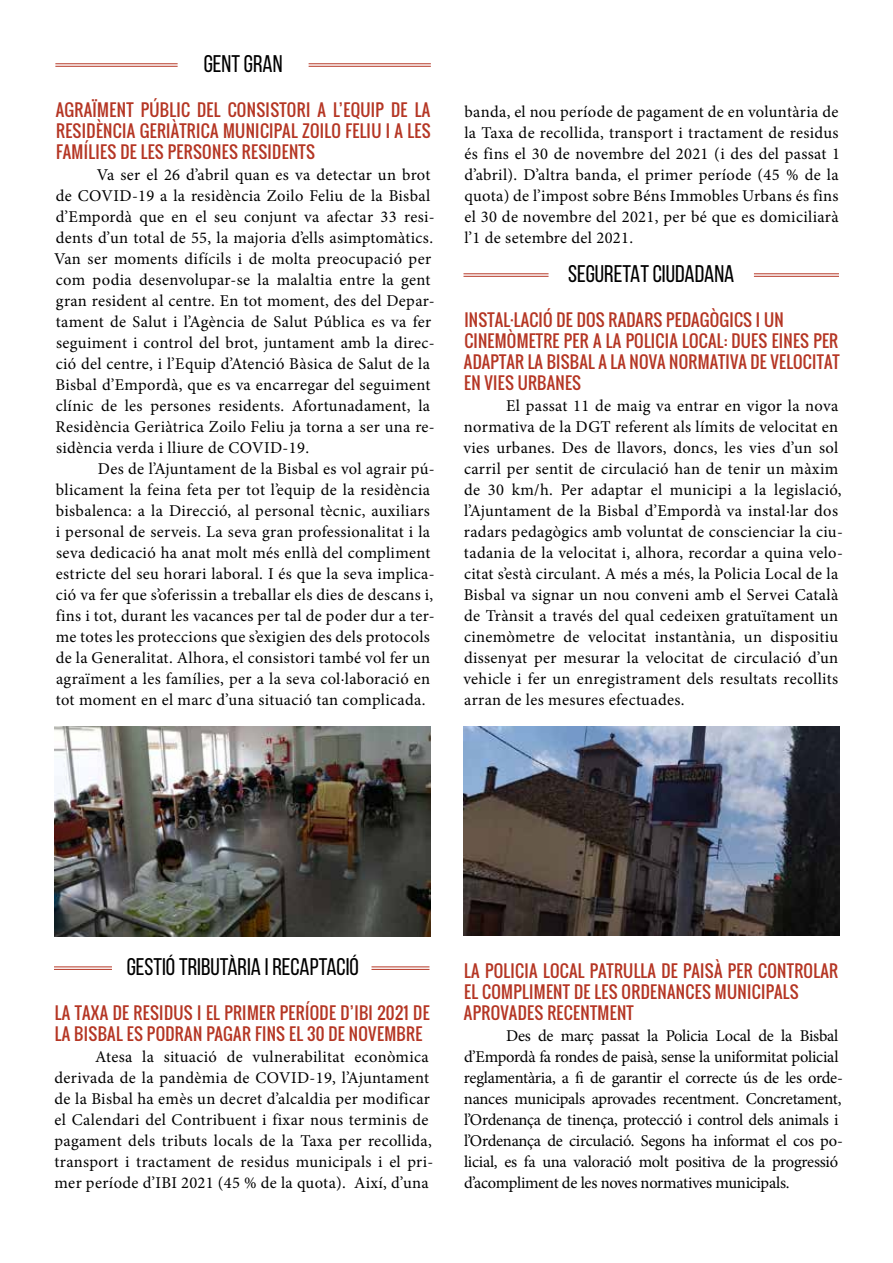
<style>
.page{position:relative;width:893px;height:1263px;background:#fff}
.page>*{position:absolute;margin:0;border:0;box-sizing:border-box;transform-origin:0 0}
.t1{font:24px "Bebas Neue";color:#000}
.t2{font:16.5px/21px "Minion Pro";letter-spacing:.02em;color:#000}
.t3{font:16.5px/21px "Oswald";letter-spacing:.02em;color:#b53624}
.t4{font:16.5px/21px "Minion Pro";letter-spacing:-.015em;color:#000}
</style>
<div class="page">
<hr style="left:309px;top:64px;width:122px;height:1px;background:#b53624">
<hr style="left:309px;top:66px;width:122px;height:1px;background:#b53624">
<hr style="left:55px;top:64px;width:123px;height:1px;background:#b53624">
<hr style="left:55px;top:66px;width:123px;height:1px;background:#b53624">
<img style="left:55px;top:726px;width:376px;height:210px">
<img style="left:463px;top:726px;width:376px;height:209px">
<hr style="left:463px;top:274px;width:86px;height:1px;background:#b53624">
<hr style="left:463px;top:276px;width:86px;height:1px;background:#b53624">
<hr style="left:754px;top:274px;width:85px;height:1px;background:#b53624">
<hr style="left:754px;top:276px;width:85px;height:1px;background:#b53624">
<hr style="left:54px;top:967px;width:58px;height:1px;background:#b53624">
<hr style="left:54px;top:969px;width:58px;height:1px;background:#b53624">
<hr style="left:371px;top:967px;width:58px;height:1px;background:#b53624">
<hr style="left:371px;top:969px;width:58px;height:1px;background:#b53624">
<h1 class="t1" style="left:204px;top:51px;width:80px">GENT GRAN</h1>
<p class="t3" style="left:56px;top:99px;width:376px;text-align:justify">AGRAÏMENT PÚBLIC DEL CONSISTORI A L’EQUIP DE LA RESIDÈNCIA GERIÀTRICA MUNICIPAL ZOILO FELIU I A LES FAMÍLIES DE LES PERSONES RESIDENTS</p>
<p class="t2" style="left:54px;top:164px;width:382px;text-indent:43px">Va ser el 26 d’abril quan es va detectar un brot de COVID-19 a la residència Zoilo Feliu de la Bisbal d’Empordà que en el seu conjunt va afectar 33 resi&shy;dents d’un total de 55, la majoria d’ells asimptomàtics.<br>Van ser moments difícils i de molta preocupació per com podia desenvolupar-se la malaltia entre la gent gran resident al centre. En tot moment, des del Depar&shy;tament de Salut i l’Agència de Salut Pública es va fer seguiment i control del brot, juntament amb la direc&shy;ció del centre, i l’Equip d’Atenció Bàsica de Salut de la Bisbal d’Empordà, que es va encarregar del seguiment clínic de les persones residents. Afortunadament, la Residència Geriàtrica Zoilo Feliu ja torna a ser una re&shy;sidència verda i lliure de COVID-19.</p>
<p class="t2" style="left:56px;top:459px;width:380px;text-indent:42px">Des de l’Ajuntament de la Bisbal es vol agrair pú&shy;blicament la feina feta per tot l’equip de la residència bisbalenca: a la Direcció, al personal tècnic, auxiliars i personal de serveis. La seva gran professionalitat i la seva dedicació ha anat molt més enllà del compliment estricte del seu horari laboral. I és que la seva implica&shy;ció va fer que s’oferissin a treballar els dies de descans i, fins i tot, durant les vacances per tal de poder dur a ter&shy;me totes les proteccions que s’exigien des dels protocols de la Generalitat. Alhora, el consistori també vol fer un agraïment a les famílies, per a la seva col·laboració en tot moment en el marc d’una situació tan complicada.</p>
<p class="t2" style="left:464px;top:101px;width:377px;text-align:justify">banda, el nou període de pagament de en voluntària de la Taxa de recollida, transport i tractament de residus és fins el 30 de novembre del 2021 (i des del passat 1 d’abril). D’altra banda, el primer període (45 % de la quota) de l’impost sobre Béns Immobles Urbans és fins el 30 de novembre del 2021, per bé que es domiciliarà l’1 de setembre del 2021.</p>
<h1 class="t1" style="left:568px;top:261px;width:168px">SEGURETAT CIUDADANA</h1>
<p class="t3" style="left:464px;top:309px;width:377px">INSTAL·LACIÓ DE DOS RADARS PEDAGÒGICS I UN CINEMÒMETRE PER A LA POLICIA LOCAL: DUES EINES PER ADAPTAR LA BISBAL A LA NOVA NORMATIVA DE VELOCITAT EN VIES URBANES</p>
<p class="t2" style="left:463px;top:395px;width:381px;text-indent:43px">El passat 11 de maig va entrar en vigor la nova normativa de la DGT referent als límits de velocitat en vies urbanes. Des de llavors, doncs, les vies d’un sol carril per sentit de circulació han de tenir un màxim de 30 km/h. Per adaptar el municipi a la legislació, l’Ajuntament de la Bisbal d’Empordà va instal·lar dos radars pedagògics amb voluntat de conscienciar la ciu&shy;tadania de la velocitat i, alhora, recordar a quina velo&shy;citat s’està circulant. A més a més, la Policia Local de la Bisbal va signar un nou conveni amb el Servei Català de Trànsit a través del qual cedeixen gratuïtament un cinemòmetre de velocitat instantània, un dispositiu dissenyat per mesurar la velocitat de circulació d’un vehicle i fer un enregistrament dels resultats recollits arran de les mesures efectuades.</p>
<h1 class="t1" style="left:127px;top:954px;width:234px">GESTIÓ TRIBUTÀRIA I RECAPTACIÓ</h1>
<p class="t3" style="left:55px;top:1002px;width:376px">LA TAXA DE RESIDUS I EL PRIMER PERÍODE D’IBI 2021 DE<br>LA BISBAL ES PODRAN PAGAR FINS EL 30 DE NOVEMBRE</p>
<p class="t2" style="left:54px;top:1046px;width:380px;text-indent:41px">Atesa la situació de vulnerabilitat econòmica derivada de la pandèmia de COVID-19, l’Ajuntament de la Bisbal ha emès un decret d’alcaldia per modificar el Calendari del Contribuent i fixar nous terminis de pagament dels tributs locals de la Taxa per recollida, transport i tractament de residus municipals i el pri&shy;mer període d’IBI 2021 (45 % de la quota). Així, d’una</p>
<p class="t3" style="left:464px;top:960px;width:376px">LA POLICIA LOCAL PATRULLA DE PAISÀ PER CONTROLAR<br>EL COMPLIMENT DE LES ORDENANCES MUNICIPALS<br>APROVADES RECENTMENT</p>
<p class="t4" style="left:464px;top:1025px;width:380px;text-indent:42px">Des de març passat la Policia Local de la Bisbal d’Empordà fa rondes de paisà, sense la uniformitat policial reglamentària, a fi de garantir el correcte ús de les orde&shy;nances municipals aprovades recentment. Concretament, l’Ordenança de tinença, protecció i control dels animals i l’Ordenança de circulació. Segons ha informat el cos po&shy;licial, es fa una valoració molt positiva de la progressió d’acompliment de les noves normatives municipals.</p>
</div>
